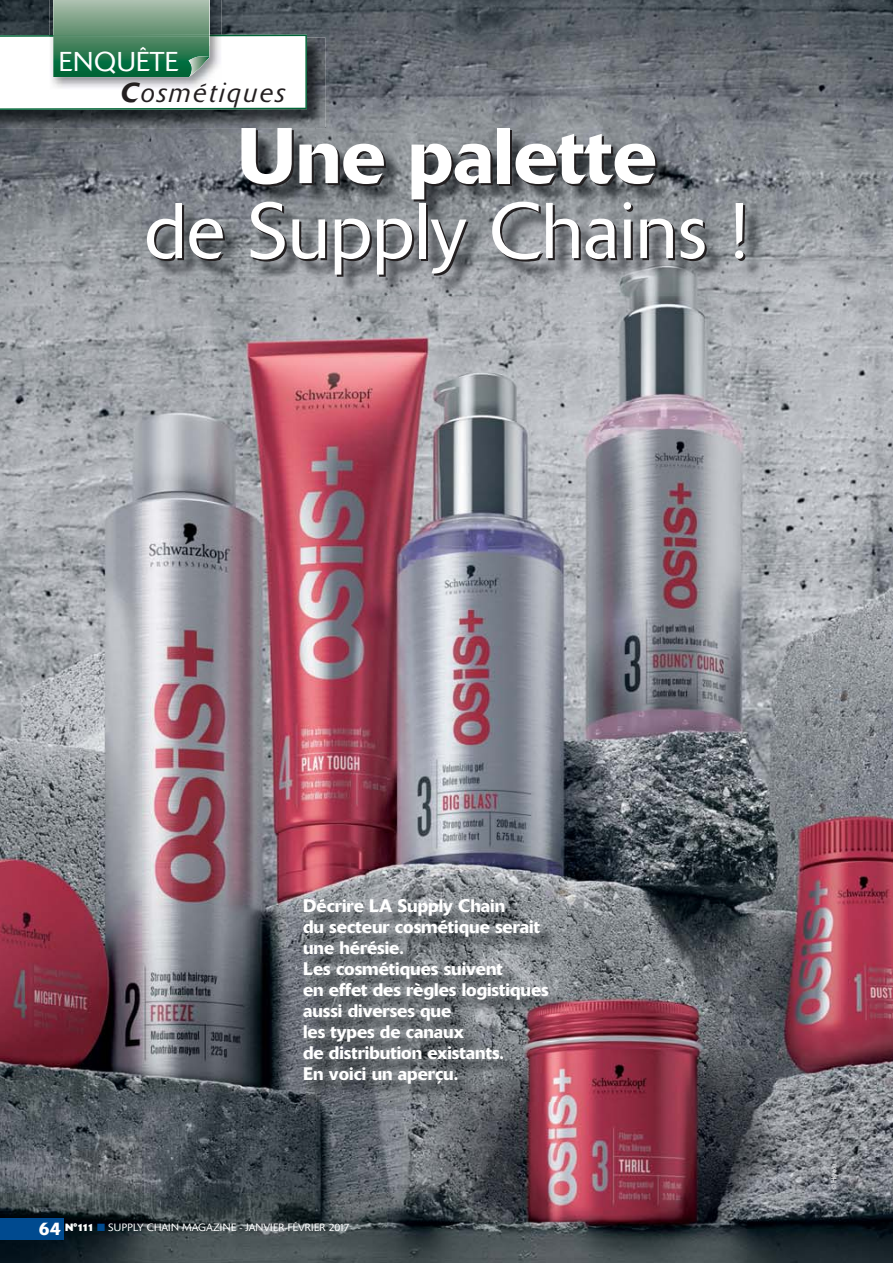
<style>
.page{position:relative;width:893px;height:1263px;background:#fff}
.page>*{position:absolute;margin:0;border:0;box-sizing:border-box;transform-origin:0 0}
.t1{font:300 78px "Delta";color:#fff}
.t2{font:500 78px "Delta";color:#fff}
.t3{font:italic 300 27px/31.2px "Delta";letter-spacing:.1em;color:#231f20}
.t4{font:500 18px/21px "Delta";color:#fff}
.t5{font:300 10.5px "Delta";letter-spacing:.02em;color:#fff}
.t6{font:300 5.25px "Delta";letter-spacing:.02em;color:#fff}
.s1{font-style:normal;color:#fff}
.s2{font-weight:500}
.s3{font-weight:500;font-size:18px}
.s4{font-weight:700}
.s5{color:#004a8f}
.s6{font-size:7.5px}
</style>
<div class="page">
<img style="left:0;top:0;width:893px;height:1263px">
<img style="left:151px;top:133px;width:613px;height:162px">
<img style="left:306px;top:902px;width:260px;height:200px">
<img style="left:0;top:37px;width:325px;height:91px">
<img style="left:50px;top:0;width:172px;height:35px">
<img style="left:53px;top:0;width:158px;height:35px">
<svg style="left:0;top:35px;width:307px;height:75px"></svg>
<img style="left:53px;top:35px;width:157px;height:2px">
<img style="left:61px;top:47px;width:117px;height:27px">
<img style="left:188px;top:56px;width:22px;height:21px">
<div style="left:0;top:1218px;width:64px;height:22px;background:#004a8f"></div>
<h2 class="t3" style="left:120px;top:49px;width:166px;text-indent:-61px"><span class="s1">ENQUÊTE<br></span><span class="s2">C</span>osmétiques</h2>
<h1 class="t2" style="left:237px;top:128px;width:421px">Une palette</h1>
<h1 class="t1" style="left:145px;top:203px;width:606px">de Supply Chains !</h1>
<p class="t4" style="left:303px;top:897px;width:247px">Décrire LA Supply Chain<br>du secteur cosmétique serait une hérésie.<br>Les cosmétiques suivent<br>en effet des règles logistiques aussi diverses que<br>les types de canaux<br>de distribution existants.<br>En voici un aperçu.</p>
<p class="t5" style="left:39px;top:1224px;width:312px"><span class="s3">64</span> <span class="s4">N°111</span> <span class="s5">■</span> SUPPLY CHAIN MAGAZINE - JANVIER-FÉVRIER 2017</p>
<p class="t6" style="left:833px;top:1190px;width:28px;rotate:-90deg"><span class="s6">©H</span>ENKEL</p>
</div>
